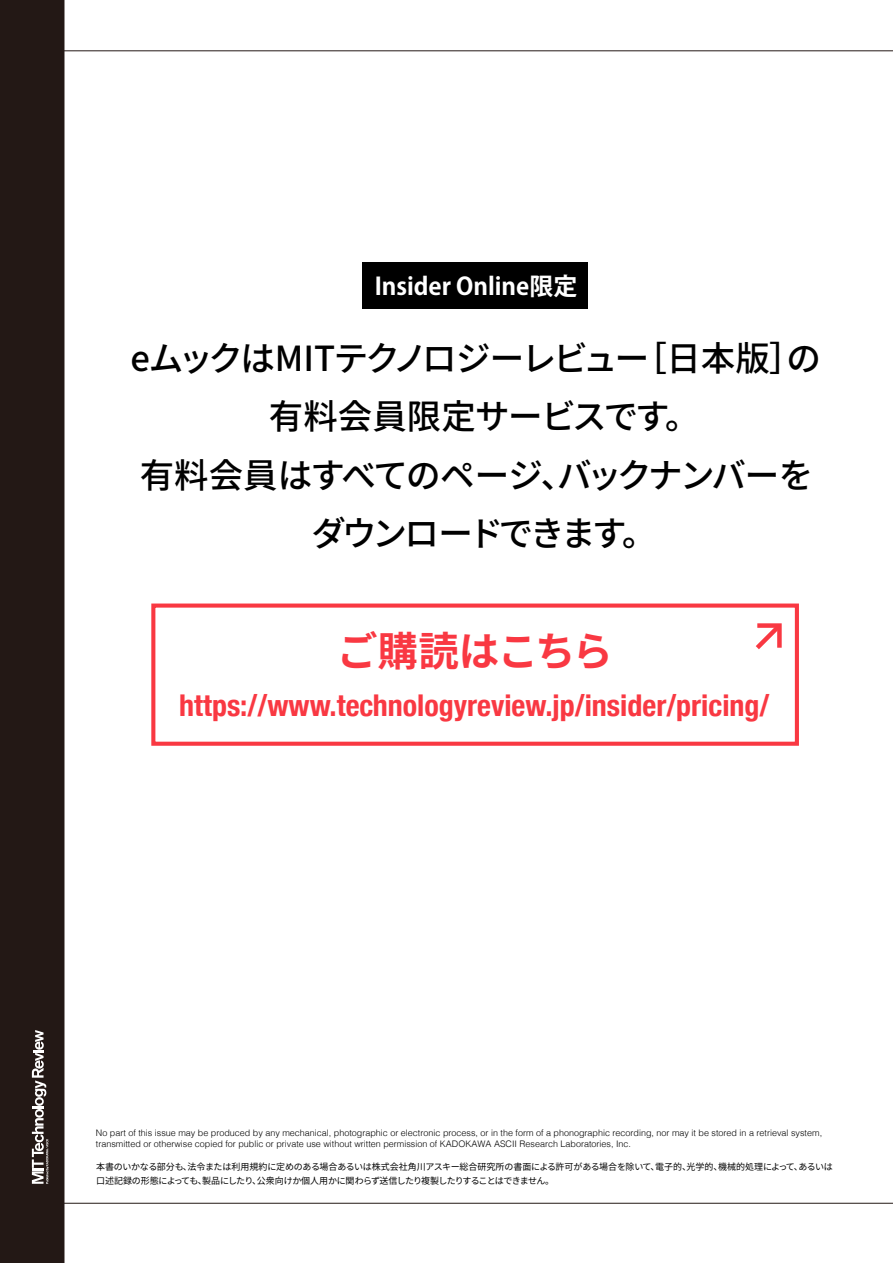
<style>
.page{position:relative;width:893px;height:1263px;background:#fff}
.page>*{position:absolute;margin:0;border:0;box-sizing:border-box;transform-origin:0 0}
.t1{font:700 40.5px "Source Han Sans";letter-spacing:-.02em;color:#f93842}
.t2{font:500 34.5px "Source Han Sans";letter-spacing:-.03em;color:#000}
.t3{font:500 34.5px "Source Han Sans";letter-spacing:-.075em;color:#000}
.t4{font:500 34.5px "Source Han Sans";letter-spacing:-.025em;color:#000}
.t5{font:500 34.5px/58.2px "Source Han Sans";letter-spacing:-.105em;color:#000}
.t6{font:500 34.5px "Source Han Sans";letter-spacing:-.055em;color:#000}
.t7{font:700 condensed 30px "Helvetica Neue";color:#f93842}
.t8{font:700 24px "Koz Go Pr 6 N";color:#fff}
.t9{font:300 9px/10.8px "Helvetica";color:#000}
.t10{font:9px "Source Han Sans";letter-spacing:-.02em;color:#000}
.t11{font:9px/13.8px "Source Han Sans";letter-spacing:-.05em;color:#000}
</style>
<div class="page">
<div style="left:0;top:0;width:64px;height:1263px;background:#231815"></div>
<div style="left:151px;top:603px;width:648px;height:143px;border:4px solid #f93842"></div>
<svg style="left:755px;top:623px;width:27px;height:27px"></svg>
<div style="left:362px;top:262px;width:226px;height:46px;background:#000"></div>
<hr style="left:64px;top:0;width:1px;height:1263px;background:#231815">
<hr style="left:0;top:1203px;width:893px;height:1px;background:#231815">
<hr style="left:0;top:51px;width:893px;height:1px;background:#231815">
<svg style="left:32px;top:1030px;width:17px;height:154px"></svg>
<h3 class="t8" style="left:375px;top:272px;width:204px">Insider Online限定</h3>
<h2 class="t6" style="left:633px;top:339px;width:190px">［日本版の］</h2>
<h2 class="t3" style="left:130px;top:339px;width:520px">eムックはMITテクノロジーレビュー</h2>
<h2 class="t4" style="left:269px;top:397px;width:432px">有料会員限定サービスです。</h2>
<h2 class="t2" style="left:140px;top:455px;width:675px">有料会員はすべてのページバックナンバーを</h2>
<h2 class="t5" style="left:311px;top:446px;width:347px;text-indent:229px">、<br>ダウンロードできます。</h2>
<h1 class="t1" style="left:337px;top:629px;width:277px">ご購読はこちら</h1>
<h3 class="t7" style="left:179px;top:680px;width:592px">https://www.technologyreview j p. /insider/pricing/</h3>
<p class="t9" style="left:96px;top:1127px;width:728px">No part of this issue may be produced by any mechanical, photographic or electronic process, or in the form of a phonographic recording, nor may it be stored in a retrieval system, transmitted or otherwise copied for public or private use without written permission of KADOKAWA ASCII Research Laboratories, Inc.</p>
<p class="t10" style="left:96px;top:1161px;width:596px">本書のいかなる部分も法令または利用規約に定めのある場合あるいは株式会社角川アスキー総合研究所の書面による許可がある場合を除いて電子的、</p>
<p class="t10" style="left:651px;top:1161px;width:10px">、</p>
<p class="t10" style="left:687px;top:1161px;width:37px">光学的、</p>
<p class="t10" style="left:718px;top:1161px;width:116px">機械的処理によってあるいは</p>
<p class="t10" style="left:794px;top:1161px;width:10px">、</p>
<p class="t11" style="left:96px;top:1160px;width:460px;text-indent:87px">、<br>口述記録の形態によっても製品にしたり公衆向けか個人用かに関わらず送信したり複製したりすることはできません。</p>
<p class="t10" style="left:252px;top:1175px;width:10px">、</p>
<p class="t10" style="left:198px;top:1175px;width:10px">、</p>
</div>
